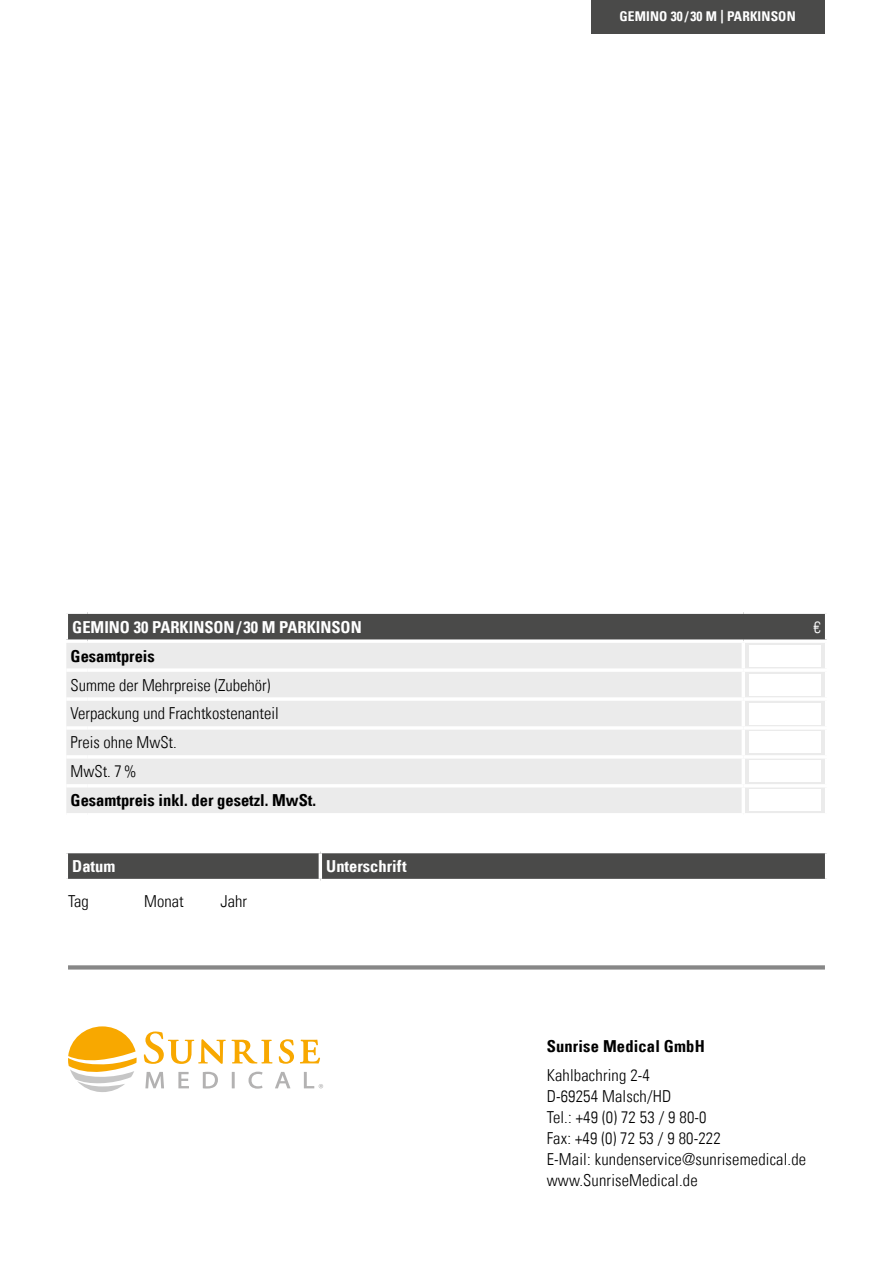
<style>
.page{position:relative;width:893px;height:1263px;background:#fff}
.page>*{position:absolute;margin:0;border:0;box-sizing:border-box;transform-origin:0 0}
.t1{font:16.5px/21px "Univers Com 47 Light Cond";letter-spacing:.01em;color:#000}
.t2{font:16.5px "Univers Com 67 Bold Cond";color:#000}
.t3{font:16.5px "Univers Com 67 Bold Cond";color:#fff}
.t4{font:16.5px "Univers Com 47 Light Cond";color:#fff}
.t5{font:13.5px "Univers Com 67 Bold Cond";letter-spacing:.01em;color:#fff}
</style>
<div class="page">
<div style="left:591px;top:0;width:233px;height:34px;background:#4a4a49"></div>
<div style="left:68px;top:614px;width:757px;height:25px;background:#4a4a49"></div>
<div style="left:66px;top:643px;width:759px;height:170px;background:#ebebeb"></div>
<svg style="left:66px;top:639px;width:22px;height:2px"></svg>
<svg style="left:88px;top:639px;width:655px;height:1px"></svg>
<hr style="left:66px;top:668px;width:22px;height:4px;background:#fff">
<hr style="left:88px;top:668px;width:655px;height:4px;background:#fff">
<hr style="left:66px;top:697px;width:22px;height:4px;background:#fff">
<hr style="left:88px;top:697px;width:655px;height:4px;background:#fff">
<hr style="left:66px;top:726px;width:22px;height:4px;background:#fff">
<hr style="left:88px;top:726px;width:655px;height:4px;background:#fff">
<hr style="left:66px;top:755px;width:22px;height:4px;background:#fff">
<hr style="left:88px;top:755px;width:655px;height:4px;background:#fff">
<hr style="left:66px;top:784px;width:22px;height:3px;background:#fff">
<hr style="left:88px;top:784px;width:655px;height:3px;background:#fff">
<svg style="left:743px;top:639px;width:84px;height:2px"></svg>
<hr style="left:742px;top:643px;width:3px;height:25px;background:#fff">
<hr style="left:743px;top:668px;width:85px;height:4px;background:#fff">
<hr style="left:742px;top:672px;width:3px;height:25px;background:#fff">
<hr style="left:743px;top:697px;width:85px;height:4px;background:#fff">
<hr style="left:742px;top:701px;width:3px;height:25px;background:#fff">
<hr style="left:743px;top:726px;width:85px;height:4px;background:#fff">
<hr style="left:742px;top:730px;width:3px;height:25px;background:#fff">
<hr style="left:743px;top:755px;width:85px;height:4px;background:#fff">
<hr style="left:742px;top:759px;width:3px;height:25px;background:#fff">
<hr style="left:743px;top:784px;width:85px;height:3px;background:#fff">
<hr style="left:742px;top:787px;width:3px;height:26px;background:#fff">
<svg style="left:66px;top:612px;width:22px;height:2px"></svg>
<svg style="left:88px;top:613px;width:655px;height:1px"></svg>
<svg style="left:743px;top:612px;width:83px;height:2px"></svg>
<div style="left:749px;top:645px;width:72px;height:21px;background:#fff"></div>
<div style="left:749px;top:674px;width:72px;height:21px;background:#fff"></div>
<div style="left:749px;top:703px;width:72px;height:21px;background:#fff"></div>
<div style="left:749px;top:732px;width:72px;height:21px;background:#fff"></div>
<div style="left:749px;top:761px;width:72px;height:21px;background:#fff"></div>
<div style="left:749px;top:790px;width:72px;height:21px;background:#fff"></div>
<svg style="left:68px;top:1026px;width:69px;height:66px"></svg>
<svg style="left:144px;top:1031px;width:129px;height:33px"></svg>
<svg style="left:279px;top:1039px;width:15px;height:25px"></svg>
<svg style="left:300px;top:1040px;width:20px;height:23px"></svg>
<svg style="left:145px;top:1072px;width:19px;height:16px"></svg>
<svg style="left:178px;top:1072px;width:11px;height:16px"></svg>
<svg style="left:203px;top:1072px;width:15px;height:16px"></svg>
<svg style="left:232px;top:1072px;width:3px;height:16px"></svg>
<svg style="left:248px;top:1072px;width:15px;height:17px"></svg>
<svg style="left:275px;top:1072px;width:15px;height:16px"></svg>
<svg style="left:304px;top:1072px;width:19px;height:16px"></svg>
<svg style="left:68px;top:853px;width:757px;height:26px;background:#4d4d4c"></svg>
<hr style="left:319px;top:853px;width:3px;height:26px;background:#fff">
<svg style="left:68px;top:965px;width:757px;height:4px;background:#909090"></svg>
<p class="t5" style="left:619px;top:8px;width:178px">GEMINO 30 / 30 M | PARKINSON</p>
<p class="t3" style="left:72px;top:617px;width:291px">GEMINO 30 PARKINSON/ 30 M PARKINSON</p>
<p class="t4" style="left:813px;top:617px;width:9px">€</p>
<p class="t2" style="left:71px;top:646px;width:86px">Gesamtpreis</p>
<p class="t1" style="left:71px;top:670px;width:210px;line-height:29px">Summe der Mehrpreise (Zubehör)<br>Verpackung und Frachtkostenanteil<br>Preis ohne MwSt.<br>MwSt. 7%</p>
<p class="t2" style="left:71px;top:790px;width:247px">Gesamtpreis inkl. der gesetzl. MwSt.</p>
<p class="t3" style="left:72px;top:856px;width:45px">Datum</p>
<p class="t3" style="left:326px;top:856px;width:82px">Unterschrift</p>
<p class="t1" style="left:68px;top:891px;width:22px">Tag</p>
<p class="t1" style="left:144px;top:891px;width:41px">Monat</p>
<p class="t1" style="left:220px;top:891px;width:28px">Jahr</p>
<p class="t2" style="left:547px;top:1036px;width:160px">Sunrise Medical GmbH</p>
<p class="t1" style="left:547px;top:1065px;width:261px">Kahlbachring 2-4<br>D-69254 Malsch/HD<br>Tel.: +49 (0) 72 53 / 9 80-0<br>Fax: +49 (0) 72 53 / 9 80-222<br>E-Mail: kundenservice@sunrisemedical.de www.SunriseMedical.de</p>
</div>
